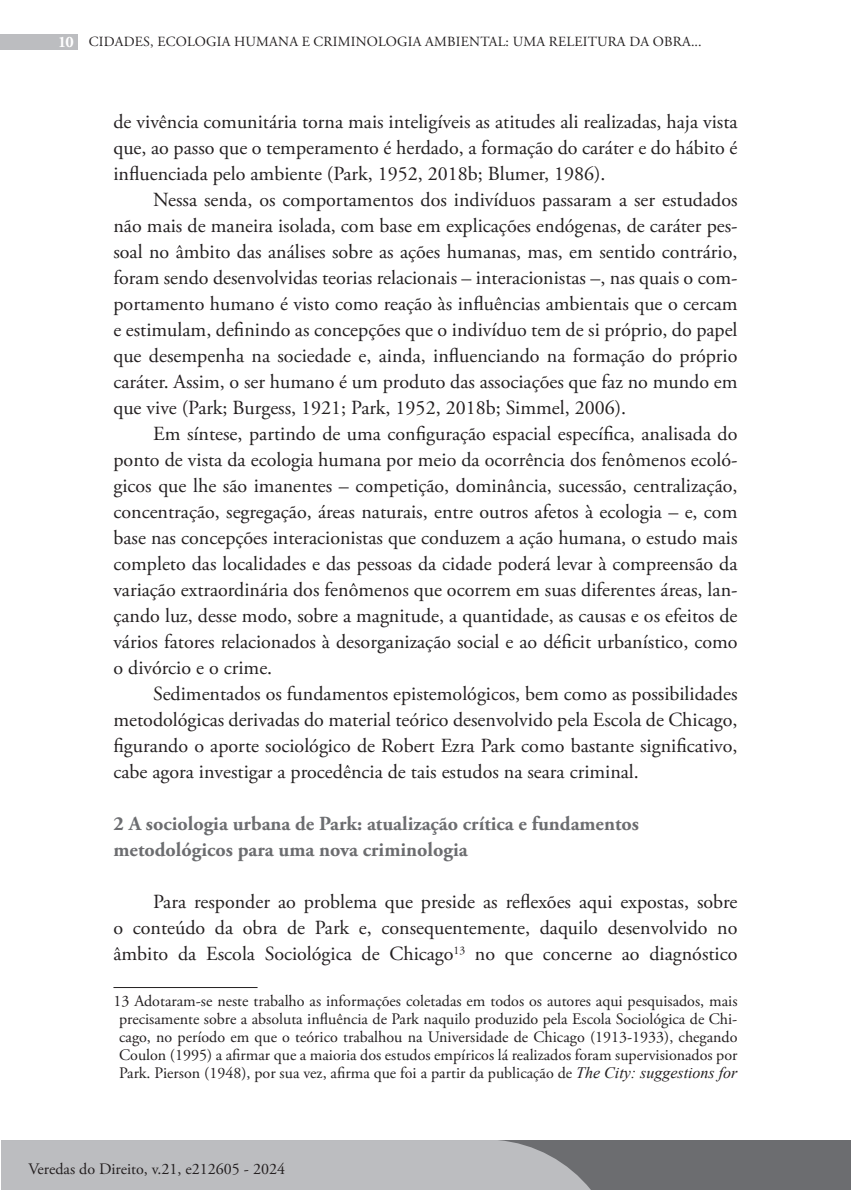
<style>
.page{position:relative;width:851px;height:1191px;background:#fff}
.page>*{position:absolute;margin:0;border:0;box-sizing:border-box;transform-origin:0 0}
.t1{font:20px/26px "Adobe Garamond Pro";color:#231f20;text-align:justify}
.t2{font:700 20px/26px "Adobe Garamond Pro";color:#6c6d70}
.t3{font:16px/18px "Adobe Garamond Pro";color:#231f20;text-align:center}
.t4{font:14px "Adobe Garamond Pro";letter-spacing:.015em;color:#231f20}
.s1{font-weight:700;font-size:16px;color:#fff}
.s2{font-family:"Times New Roman";font-style:italic}
</style>
<div class="page">
<div style="left:1px;top:1140px;width:849px;height:50px;background:#6c6d70"></div>
<div style="left:0;top:34px;width:77px;height:16px;background:#bcbdc0"></div>
<div style="left:1px;top:1140px;width:590px;height:50px;background:#bcbdc0"></div>
<hr style="left:113px;top:987px;width:144px;height:1px;background:#231f20">
<p class="t4" style="left:59px;top:34px;width:644px"><span class="s1">10</span> CIDADES, ECOLOGIA HUMANA E CRIMINOLOGIA AMBIENTAL: UMA RELEITURA DA OBRA...</p>
<p class="t1" style="left:113px;top:109px;width:625px">de vivência comunitária torna mais inteligíveis as atitudes ali realizadas, haja vista que, ao passo que o temperamento é herdado, a formação do caráter e do hábito é influenciada pelo ambiente (Park, 1952, 2018b; Blumer, 1986).</p>
<p class="t1" style="left:113px;top:187px;width:625px;text-indent:40px">Nessa senda, os comportamentos dos indivíduos passaram a ser estudados não mais de maneira isolada, com base em explicações endógenas, de caráter pes&shy;soal no âmbito das análises sobre as ações humanas, mas, em sentido contrário, foram sendo desenvolvidas teorias relacionais – interacionistas –, nas quais o com&shy;portamento humano é visto como reação às influências ambientais que o cercam e estimulam, definindo as concepções que o indivíduo tem de si próprio, do papel que desempenha na sociedade e, ainda, influenciando na formação do próprio caráter. Assim, o ser humano é um produto das associações que faz no mundo em que vive (Park; Burgess, 1921; Park, 1952, 2018b; Simmel, 2006).</p>
<p class="t1" style="left:113px;top:421px;width:625px;text-indent:40px">Em síntese, partindo de uma configuração espacial específica, analisada do ponto de vista da ecologia humana por meio da ocorrência dos fenômenos ecoló&shy;gicos que lhe são imanentes – competição, dominância, sucessão, centralização, concentração, segregação, áreas naturais, entre outros afetos à ecologia – e, com base nas concepções interacionistas que conduzem a ação humana, o estudo mais completo das localidades e das pessoas da cidade poderá levar à compreensão da variação extraordinária dos fenômenos que ocorrem em suas diferentes áreas, lan&shy;çando luz, desse modo, sobre a magnitude, a quantidade, as causas e os efeitos de vários fatores relacionados à desorganização social e ao déficit urbanístico, como o divórcio e o crime.</p>
<p class="t1" style="left:113px;top:681px;width:625px;text-indent:40px">Sedimentados os fundamentos epistemológicos, bem como as possibilidades metodológicas derivadas do material teórico desenvolvido pela Escola de Chicago, figurando o aporte sociológico de Robert Ezra Park como bastante significativo, cabe agora investigar a procedência de tais estudos na seara criminal.</p>
<p class="t2" style="left:113px;top:811px;width:527px">2 A sociologia urbana de Park: atualização crítica e fundamentos metodológicos para uma nova criminologia</p>
<p class="t1" style="left:113px;top:889px;width:625px;text-indent:40px">Para responder ao problema que preside as reflexões aqui expostas, sobre o conteúdo da obra de Park e, consequentemente, daquilo desenvolvido no âmbito da Escola Sociológica de Chicago<sup>13</sup> no que concerne ao diagnóstico</p>
<p class="t3" style="left:113px;top:992px;width:625px">13 Adotaram-se neste trabalho as informações coletadas em todos os autores aqui pesquisados, mais precisamente sobre a absoluta influência de Park naquilo produzido pela Escola Sociológica de Chi&shy;cago, no período em que o teórico trabalhou na Universidade de Chicago (1913-1933), chegando Coulon (1995) a afirmar que a maioria dos estudos empíricos lá realizados foram supervisionados por Park. Pierson (1948), por sua vez, afirma que foi a partir da publicação de <span class="s2">The City: suggestions for</span></p>
<p class="t3" style="left:28px;top:1160px;width:258px">Veredas do Direito, v.21, e212605 - 2024</p>
</div>
